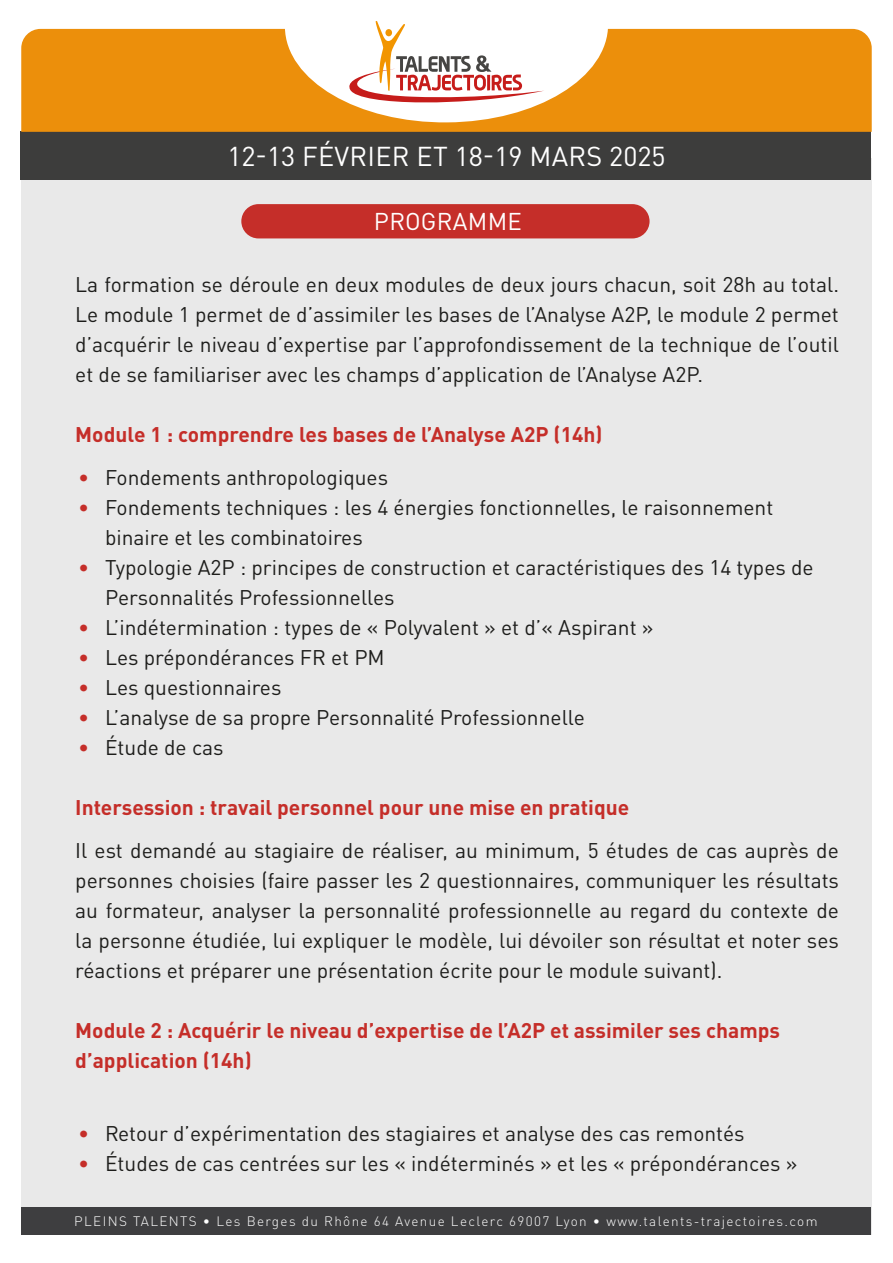
<style>
.page{position:relative;width:893px;height:1263px;background:#fff}
.page>*{position:absolute;margin:0;border:0;box-sizing:border-box;transform-origin:0 0}
.t1{font:27px "DIN Pro";letter-spacing:.01em;color:#fff}
.t2{font:24px "DIN Pro";letter-spacing:.01em;color:#fff}
.t3{font:21px/30px "DIN Pro";color:#1d1d1b;text-align:justify}
.t4{font:700 21px/30px "DIN Pro";color:#c52e29}
.t5{font:300 13.5px "DIN Pro";letter-spacing:.1em;color:#fff}
.s1{color:#c52e29}
</style>
<div class="page">
<div style="left:21px;top:158px;width:851px;height:1076px;background:#e9e9e9"></div>
<div style="left:20px;top:132px;width:851px;height:48px;background:#3d3d3c"></div>
<div style="left:21px;top:29px;width:851px;height:103px;background:#ec8f0b"></div>
<div style="left:21px;top:1207px;width:850px;height:27px;background:#3e3e40"></div>
<div style="left:241px;top:204px;width:409px;height:34px;background:#c52e29;border-radius:17px"></div>
<svg style="left:284px;top:21px;width:324px;height:102px"></svg>
<p class="t1" style="left:227px;top:135px;width:440px">12-13 FÉVRIER ET 18-19 MARS 2025</p>
<p class="t2" style="left:374px;top:203px;width:150px">PROGRAMME</p>
<p class="t3" style="left:75px;top:268px;width:765px">La formation se déroule en deux modules de deux jours chacun, soit 28h au total.<br>Le module 1 permet de d’assimiler les bases de l’Analyse A2P, le module 2 permet d’acquérir le niveau d’expertise par l’approfondissement de la technique de l’outil et de se familiariser avec les champs d’application de l’Analyse A2P.</p>
<p class="t4" style="left:75px;top:417px;width:529px">Module 1 : comprendre les bases de l’Analyse A2P (14h)</p>
<p class="t3" style="left:78px;top:461px;width:312px"><span class="s1">•</span> Fondements anthropologiques</p>
<p class="t3" style="left:105px;top:491px;width:670px;text-indent:-27px"><span class="s1">•</span> Fondements techniques : les 4 énergies fonctionnelles, le raisonnement binaire et les combinatoires</p>
<p class="t3" style="left:105px;top:551px;width:710px;text-indent:-27px"><span class="s1">•</span> Typologie A2P : principes de construction et caractéristiques des 14 types de<br>Personnalités Professionnelles</p>
<p class="t3" style="left:78px;top:611px;width:577px"><span class="s1">•</span> L’indétermination : types de « Polyvalent » et d’« Aspirant »</p>
<p class="t3" style="left:78px;top:641px;width:308px"><span class="s1">•</span> Les prépondérances FR et PM</p>
<p class="t3" style="left:78px;top:671px;width:205px"><span class="s1">•</span> Les questionnaires</p>
<p class="t3" style="left:78px;top:701px;width:508px"><span class="s1">•</span> L’analyse de sa propre Personnalité Professionnelle</p>
<p class="t3" style="left:78px;top:731px;width:147px"><span class="s1">•</span> Étude de cas</p>
<p class="t4" style="left:75px;top:790px;width:556px">Intersession : travail personnel pour une mise en pratique</p>
<p class="t3" style="left:75px;top:833px;width:765px">Il est demandé au stagiaire de réaliser, au minimum, 5 études de cas auprès de personnes choisies (faire passer les 2 questionnaires, communiquer les résultats au formateur, analyser la personnalité professionnelle au regard du contexte de la personne étudiée, lui expliquer le modèle, lui dévoiler son résultat et noter ses réactions et préparer une présentation écrite pour le module suivant).</p>
<p class="t4" style="left:75px;top:1013px;width:706px">Module 2 : Acquérir le niveau d’expertise de l’A2P et assimiler ses champs d’application (14h)</p>
<p class="t3" style="left:78px;top:1116px;width:668px"><span class="s1">•</span> Retour d’expérimentation des stagiaires et analyse des cas remontés</p>
<p class="t3" style="left:78px;top:1146px;width:721px"><span class="s1">•</span> Études de cas centrées sur les « indéterminés » et les « prépondérances »</p>
<p class="t5" style="left:74px;top:1210px;width:745px">PLEINS TALENTS • Les Berges du Rhône 64 Avenue Leclerc 69007 Lyon • www.talents-trajectoires.com</p>
</div>
